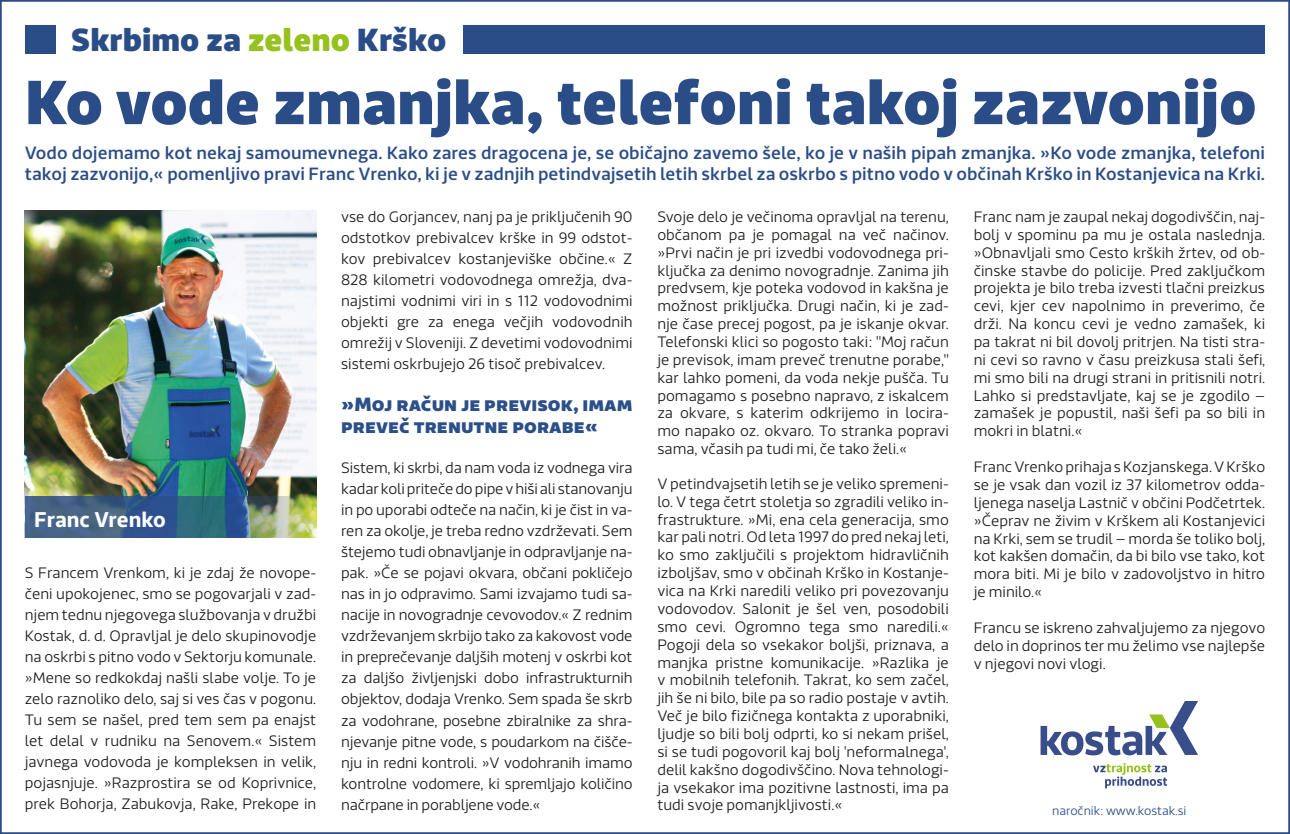
<style>
.page{position:relative;width:1290px;height:834px;background:#fff}
.page>*{position:absolute;margin:0;border:0;box-sizing:border-box;transform-origin:0 0}
.t1{font:900 61.25px "Riona Sans";color:#2b4d87}
.t2{font:900 31.5px "Riona Sans";color:#2b4d87}
.t3{font:700 21px "Riona Sans";color:#fff}
.t4{font:900 18.9px/22.8px "Riona Sans";color:#2b4f89}
.t5{font:500 17.5px/21px "Riona Sans";color:#2b4d87}
.t6{font:300 14.88px/17.8px "Riona Sans";color:#1d1d1b;text-align:justify}
.t7{font:300 12.25px "Riona Sans";letter-spacing:-.005em;color:#2b4d87}
.s1{color:#96c11f}
</style>
<div class="page">
<svg style="left:1040px;top:701px;width:158px;height:54px"></svg>
<svg style="left:1093px;top:763px;width:74px;height:25px"></svg>
<img style="left:25px;top:211px;width:291px;height:285px">
<img style="left:25px;top:496px;width:291px;height:41px">
<div style="left:25px;top:25px;width:30px;height:28px;background:#2b4d87"></div>
<div style="left:464px;top:25px;width:801px;height:28px;background:#2b4d87"></div>
<p class="t2" style="left:71px;top:19px;width:376px">Skrbimo za <span class="s1">zeleno</span> Krško</p>
<p class="t1" style="left:25px;top:62px;width:1233px">Ko vode zmanjka, telefoni takoj zazvonijo</p>
<p class="t5" style="left:25px;top:143px;width:1242px">Vodo dojemamo kot nekaj samoumevnega. Kako zares dragocena je, se običajno zavemo šele, ko je v naših pipah zmanjka. »Ko vode zmanjka, telefoni takoj zazvonijo,« pomenljivo pravi Franc Vrenko, ki je v zadnjih petindvajsetih letih skrbel za oskrbo s pitno vodo v občinah Krško in Kostanjevica na Krki.</p>
<p class="t3" style="left:34px;top:506px;width:133px">Franc Vrenko</p>
<p class="t6" style="left:25px;top:562px;width:293px;line-height:21px">S Francem Vrenkom, ki je zdaj že novope&shy;čeni upokojenec, smo se pogovarjali v zad&shy;njem tednu njegovega službovanja v družbi Kostak, d. d. Opravljal je delo skupinovodje na oskrbi s pitno vodo v Sektorju komunale. »Mene so redkokdaj našli slabe volje. To je zelo raznoliko delo, saj si ves čas v pogonu.<br>Tu sem se našel, pred tem sem pa enajst let delal v rudniku na Senovem.« Sistem javnega vodovoda je kompleksen in velik, pojasnjuje. »Razprostira se od Koprivnice, prek Bohorja, Zabukovja, Rake, Prekope in</p>
<p class="t6" style="left:341px;top:206px;width:293px;line-height:21px">vse do Gorjancev, nanj pa je priključenih 90 odstotkov prebivalcev krške in 99 odstot&shy;kov prebivalcev kostanjeviške občine.« Z 828 kilometri vodovodnega omrežja, dva&shy;najstimi vodnimi viri in s 112 vodovodnimi objekti gre za enega večjih vodovodnih omrežij v Sloveniji. Z devetimi vodovodnimi sistemi oskrbujejo 26 tisoč prebivalcev.</p>
<p class="t4" style="left:341px;top:393px;width:293px">»Moj račun je previsok, imam preveč trenutne porabe«</p>
<p class="t6" style="left:341px;top:458px;width:293px;line-height:21px">Sistem, ki skrbi, da nam voda iz vodnega vira kadar koli priteče do pipe v hiši ali stanovanju in po uporabi odteče na način, ki je čist in va&shy;ren za okolje, je treba redno vzdrževati. Sem štejemo tudi obnavljanje in odpravljanje na&shy;pak. »Če se pojavi okvara, občani pokličejo nas in jo odpravimo. Sami izvajamo tudi sa&shy;nacije in novogradnje cevovodov.« Z rednim vzdrževanjem skrbijo tako za kakovost vode in preprečevanje daljših motenj v oskrbi kot za daljšo življenjski dobo infrastrukturnih objektov, dodaja Vrenko. Sem spada še skrb za vodohrane, posebne zbiralnike za shra&shy;njevanje pitne vode, s poudarkom na čišče&shy;nju in redni kontroli. »V vodohranih imamo kontrolne vodomere, ki spremljajo količino načrpane in porabljene vode.«</p>
<p class="t6" style="left:657px;top:208px;width:293px">Svoje delo je večinoma opravljal na terenu, občanom pa je pomagal na več načinov. »Prvi način je pri izvedbi vodovodnega pri&shy;ključka za denimo novogradnje. Zanima jih predvsem, kje poteka vodovod in kakšna je možnost priključka. Drugi način, ki je zad&shy;nje čase precej pogost, pa je iskanje okvar.<br>Telefonski klici so pogosto taki: ''Moj račun je previsok, imam preveč trenutne porabe,'' kar lahko pomeni, da voda nekje pušča. Tu pomagamo s posebno napravo, z iskalcem za okvare, s katerim odkrijemo in locira&shy;mo napako oz. okvaro. To stranka popravi sama, včasih pa tudi mi, če tako želi.«</p>
<p class="t6" style="left:657px;top:475px;width:293px">V petindvajsetih letih se je veliko spremeni&shy;lo. V tega četrt stoletja so zgradili veliko in&shy;frastrukture. »Mi, ena cela generacija, smo kar pali notri. Od leta 1997 do pred nekaj leti, ko smo zaključili s projektom hidravličnih izboljšav, smo v občinah Krško in Kostanje&shy;vica na Krki naredili veliko pri povezovanju vodovodov. Salonit je šel ven, posodobili smo cevi. Ogromno tega smo naredili.« Pogoji dela so vsekakor boljši, priznava, a manjka pristne komunikacije. »Razlika je v mobilnih telefonih. Takrat, ko sem začel, jih še ni bilo, bile pa so radio postaje v avtih.<br>Več je bilo fizičnega kontakta z uporabniki, ljudje so bili bolj odprti, ko si nekam prišel, si se tudi pogovoril kaj bolj 'neformalnega', delil kakšno dogodivščino. Nova tehnologi&shy;ja vsekakor ima pozitivne lastnosti, ima pa tudi svoje pomanjkljivosti.«</p>
<p class="t6" style="left:974px;top:208px;width:293px">Franc nam je zaupal nekaj dogodivščin, naj&shy;bolj v spominu pa mu je ostala naslednja. »Obnavljali smo Cesto krških žrtev, od ob&shy;činske stavbe do policije. Pred zaključkom projekta je bilo treba izvesti tlačni preizkus cevi, kjer cev napolnimo in preverimo, če drži. Na koncu cevi je vedno zamašek, ki pa takrat ni bil dovolj pritrjen. Na tisti stra&shy;ni cevi so ravno v času preizkusa stali šefi, mi smo bili na drugi strani in pritisnili notri.<br>Lahko si predstavljate, kaj se je zgodilo – zamašek je popustil, naši šefi pa so bili in mokri in blatni.«</p>
<p class="t6" style="left:974px;top:458px;width:293px">Franc Vrenko prihaja s Kozjanskega. V Krško se je vsak dan vozil iz 37 kilometrov odda&shy;ljenega naselja Lastnič v občini Podčetrtek. »Čeprav ne živim v Krškem ali Kostanjevici na Krki, sem se trudil – morda še toliko bolj, kot kakšen domačin, da bi bilo vse tako, kot mora biti. Mi je bilo v zadovoljstvo in hitro je minilo.«</p>
<p class="t6" style="left:974px;top:618px;width:293px">Francu se iskreno zahvaljujemo za njegovo delo in doprinos ter mu želimo vse najlepše v njegovi novi vlogi.</p>
<p class="t7" style="left:1052px;top:802px;width:136px">naročnik: www.kostak.si</p>
</div>
